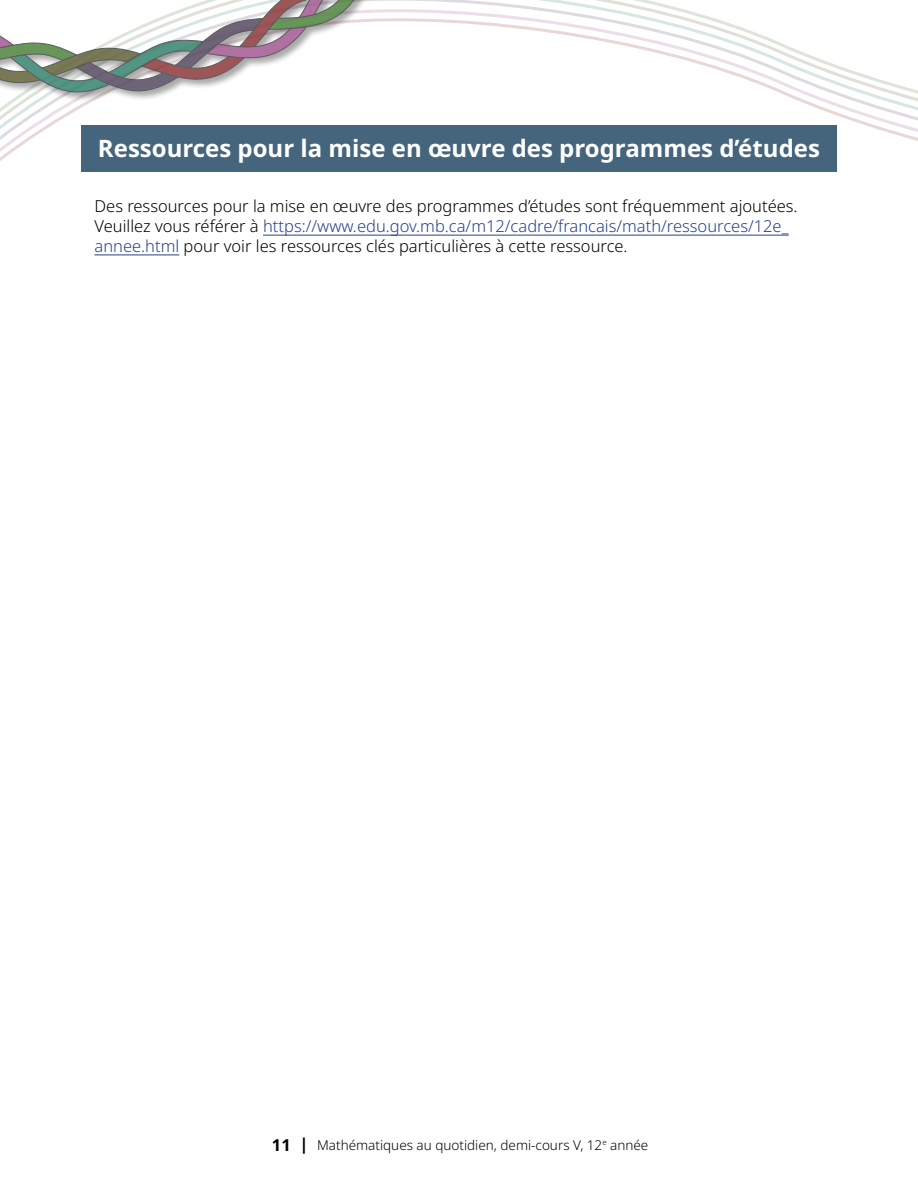
<style>
.page{position:relative;width:918px;height:1188px;background:#fff}
.page>*{position:absolute;margin:0;border:0;box-sizing:border-box;transform-origin:0 0}
.H2_White{font:700 24px "Noto Sans";color:#fff}
.Paragraph{font:300 16.5px/19.8px "Noto Sans";color:#000}
.t1{font:300 13.5px "Noto Sans";color:#000}
.s1{color:#25408f}
.s2{font-weight:700;font-size:16.5px}
</style>
<div class="page">
<svg style="left:0;top:0;width:918px;height:172px"></svg>
<div style="left:0;top:0;width:515px;height:102px;background:#000;opacity:.4"></div>
<svg style="left:0;top:0;width:407px;height:96px"></svg>
<div style="left:81px;top:125px;width:756px;height:46px;background:#45657d"></div>
<hr style="left:263px;top:235px;width:526px;height:1px;background:#25408f">
<hr style="left:94px;top:255px;width:85px;height:1px;background:#25408f">
<h2 class="H2_White" style="left:98px;top:132px;width:724px">Ressources pour la mise en œuvre des programmes d’études</h2>
<p class="Paragraph" style="left:94px;top:197px;width:705px">Des ressources pour la mise en œuvre des programmes d’études sont fréquemment ajoutées.<br>Veuillez vous référer à <span class="s1">https://www.edu.gov.mb.ca/m12/cadre/francais/math/ressources/12e_ annee.html</span> pour voir les ressources clés particulières à cette ressource.</p>
<p class="t1" style="left:272px;top:1135px;width:378px"><span class="s2">11 |</span> Mathématiques au quotidien, demi-cours V, 12<sup>e</sup> année</p>
</div>
